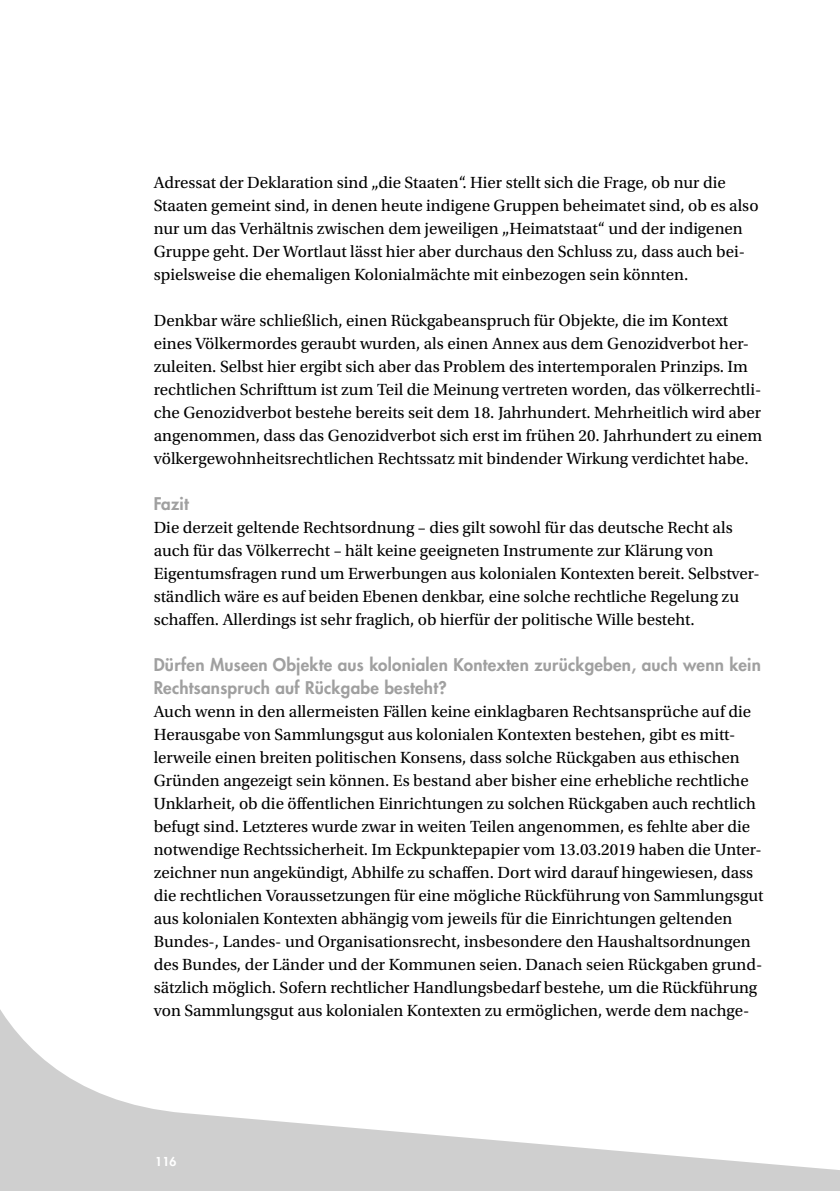
<style>
.page{position:relative;width:840px;height:1191px;background:#fff}
.page>*{position:absolute;margin:0;border:0;box-sizing:border-box;transform-origin:0 0}
.t1{font:17px/23px "Utopia Std";color:#000}
.t2{font:800 17px/23px "Futura LT Pro";letter-spacing:.015em;color:#a0a0a0}
.t3{font:800 12px "Futura LT Pro";color:#fff}
</style>
<div class="page">
<svg style="left:0;top:1009px;width:839px;height:182px"></svg>
<p class="t1" style="left:154px;top:171px;width:606px">Adressat der Deklaration sind „die Staaten“. Hier stellt sich die Frage, ob nur die Staaten gemeint sind, in denen heute indigene Gruppen beheimatet sind, ob es also nur um das Verhältnis zwischen dem jeweiligen „Heimatstaat“ und der indigenen Gruppe geht. Der Wortlaut lässt hier aber durchaus den Schluss zu, dass auch bei&shy;spielsweise die ehemaligen Kolonialmächte mit einbezogen sein könnten.</p>
<p class="t1" style="left:154px;top:309px;width:609px">Denkbar wäre schließlich, einen Rückgabeanspruch für Objekte, die im Kontext eines Völkermordes geraubt wurden, als einen Annex aus dem Genozidverbot her&shy;zuleiten. Selbst hier ergibt sich aber das Problem des intertemporalen Prinzips. Im rechtlichen Schrifttum ist zum Teil die Meinung vertreten worden, das völkerrechtli&shy;che Genozidverbot bestehe bereits seit dem 18. Jahrhundert. Mehrheitlich wird aber angenommen, dass das Genozidverbot sich erst im frühen 20. Jahrhundert zu einem völkergewohnheitsrechtlichen Rechtssatz mit bindender Wirkung verdichtet habe.</p>
<p class="t2" style="left:154px;top:491px;width:37px">Fazit</p>
<p class="t1" style="left:154px;top:516px;width:607px">Die derzeit geltende Rechtsordnung – dies gilt sowohl für das deutsche Recht als auch für das Völkerrecht – hält keine geeigneten Instrumente zur Klärung von Eigentumsfragen rund um Erwerbungen aus kolonialen Kontexten bereit. Selbstver&shy;ständlich wäre es auf beiden Ebenen denkbar, eine solche rechtliche Regelung zu schaffen. Allerdings ist sehr fraglich, ob hierfür der politische Wille besteht.</p>
<p class="t2" style="left:154px;top:652px;width:608px">Dürfen Museen Objekte aus kolonialen Kontexten zurückgeben, auch wenn kein<br>Rechtsanspruch auf Rückgabe besteht?</p>
<p class="t1" style="left:154px;top:700px;width:610px">Auch wenn in den allermeisten Fällen keine einklagbaren Rechtsansprüche auf die Herausgabe von Sammlungsgut aus kolonialen Kontexten bestehen, gibt es mitt&shy;lerweile einen breiten politischen Konsens, dass solche Rückgaben aus ethischen Gründen angezeigt sein können. Es bestand aber bisher eine erhebliche rechtliche Unklarheit, ob die öffentlichen Einrichtungen zu solchen Rückgaben auch rechtlich befugt sind. Letzteres wurde zwar in weiten Teilen angenommen, es fehlte aber die notwendige Rechtssicherheit. Im Eckpunktepapier vom 13.03.2019 haben die Unter&shy;zeichner nun angekündigt, Abhilfe zu schaffen. Dort wird darauf hingewiesen, dass die rechtlichen Voraussetzungen für eine mögliche Rückführung von Sammlungsgut aus kolonialen Kontexten abhängig vom jeweils für die Einrichtungen geltenden Bundes-, Landes- und Organisationsrecht, insbesondere den Haushaltsordnungen des Bundes, der Länder und der Kommunen seien. Danach seien Rückgaben grund&shy;sätzlich möglich. Sofern rechtlicher Handlungsbedarf bestehe, um die Rückführung von Sammlungsgut aus kolonialen Kontexten zu ermöglichen, werde dem nachge-</p>
<p class="t3" style="left:155px;top:1152px;width:23px">116</p>
</div>
